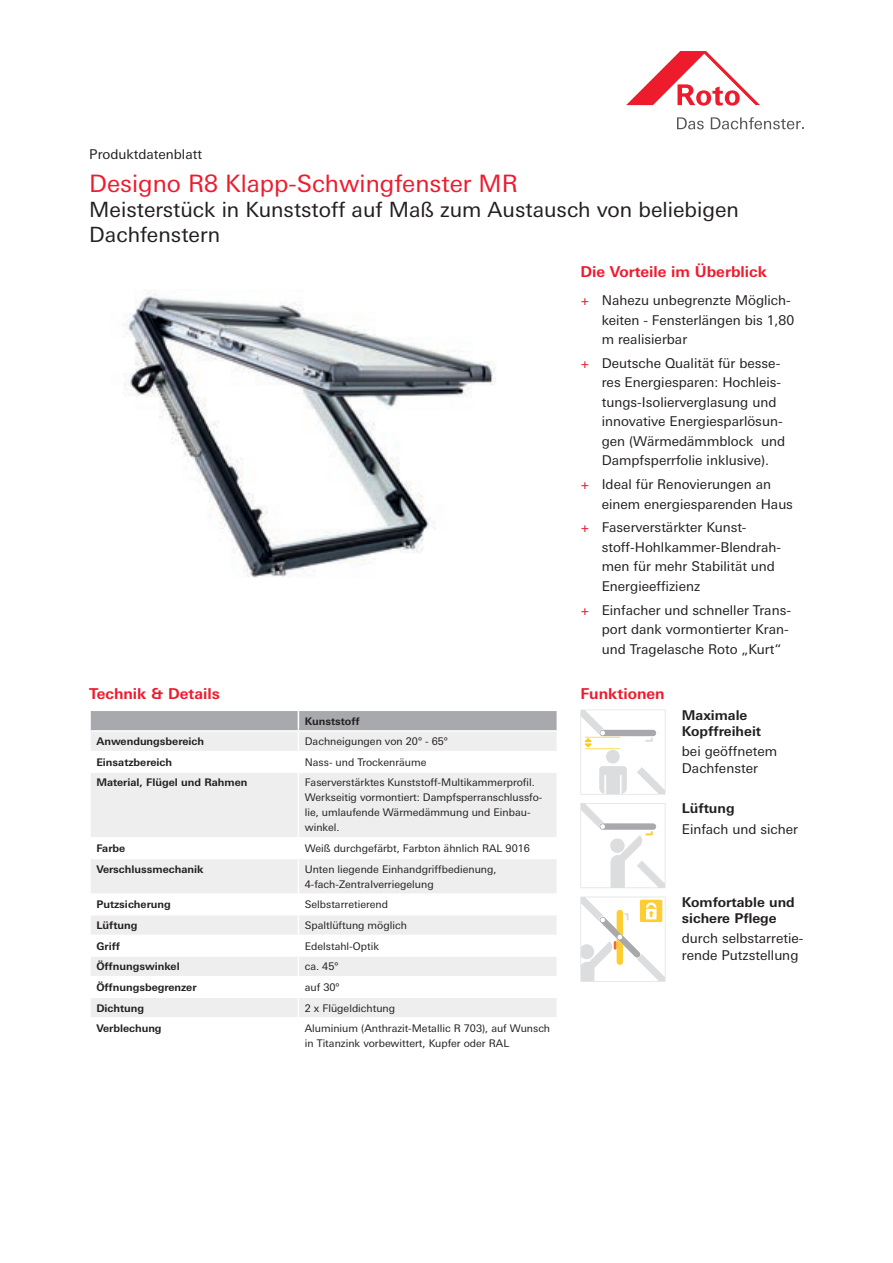
<style>
.page{position:relative;width:893px;height:1263px;background:#fff}
.page>*{position:absolute;margin:0;border:0;box-sizing:border-box;transform-origin:0 0}
.t1{font:24px "Univers Next W1 G";color:#ee1b2d}
.t2{font:21px/25.2px "Univers Next W1 G";color:#231f20}
.t3{font:700 15px "Univers Next W1 G";color:#ee1b2d}
.t4{font:13.5px/19.5px "Univers Next W1 G";color:#231f20}
.t5{font:700 13.5px/16.2px "Univers Next W1 G";color:#231f20}
.t6{font:10.5px/15px "Univers Next W1 G";color:#231f20}
.t7{font:700 10.5px "Univers Next W1 G";color:#231f20}
.s1{color:#ee1b2d}
</style>
<div class="page">
<svg style="left:626px;top:51px;width:134px;height:55px"></svg>
<svg style="left:677px;top:117px;width:27px;height:12px"></svg>
<svg style="left:711px;top:117px;width:93px;height:12px"></svg>
<img style="left:123px;top:289px;width:373px;height:289px">
<svg style="left:91px;top:773px;width:466px;height:244px;fill:#eeeeef"></svg>
<svg style="left:90px;top:710px;width:467px;height:41px"></svg>
<hr style="left:298px;top:773px;width:1px;height:64px;background:#fff">
<hr style="left:89px;top:837px;width:209px;height:1px;background:#fff">
<hr style="left:298px;top:837px;width:260px;height:1px;background:#fff">
<svg style="left:298px;top:838px;width:1px;height:20px"></svg>
<hr style="left:89px;top:858px;width:209px;height:1px;background:#fff">
<hr style="left:298px;top:858px;width:260px;height:1px;background:#fff">
<hr style="left:298px;top:859px;width:1px;height:34px;background:#fff">
<hr style="left:89px;top:893px;width:209px;height:2px;background:#fff">
<hr style="left:298px;top:893px;width:260px;height:2px;background:#fff">
<hr style="left:89px;top:914px;width:209px;height:1px;background:#fff">
<hr style="left:298px;top:914px;width:260px;height:1px;background:#fff">
<hr style="left:89px;top:935px;width:209px;height:1px;background:#fff">
<hr style="left:298px;top:935px;width:260px;height:1px;background:#fff">
<hr style="left:89px;top:955px;width:209px;height:2px;background:#fff">
<hr style="left:298px;top:955px;width:260px;height:2px;background:#fff">
<hr style="left:89px;top:976px;width:209px;height:1px;background:#fff">
<hr style="left:298px;top:976px;width:260px;height:1px;background:#fff">
<hr style="left:89px;top:996px;width:209px;height:2px;background:#fff">
<hr style="left:298px;top:996px;width:260px;height:2px;background:#fff">
<svg style="left:298px;top:895px;width:1px;height:122px"></svg>
<svg style="left:580px;top:709px;width:85px;height:86px"></svg>
<svg style="left:580px;top:803px;width:85px;height:85px"></svg>
<svg style="left:580px;top:897px;width:85px;height:85px"></svg>
<p class="t4" style="left:89px;top:144px;width:114px">Produktdatenblatt</p>
<h1 class="t1" style="left:89px;top:170px;width:430px">Designo R8 Klapp-Schwingfenster MR</h1>
<h2 class="t2" style="left:89px;top:197px;width:651px">Meisterstück in Kunststoff auf Maß zum Austausch von beliebigen<br>Dachfenstern</h2>
<p class="t3" style="left:580px;top:263px;width:188px">Die Vorteile im Überblick</p>
<p class="t4" style="left:602px;top:291px;width:194px;text-indent:-21px"><span class="s1">+</span> Nahezu unbegrenzte Möglich&shy;keiten - Fensterlängen bis 1,80 m realisierbar</p>
<p class="t4" style="left:602px;top:353px;width:185px;text-indent:-21px"><span class="s1">+</span> Deutsche Qualität für besse&shy;res Energiesparen: Hochleis&shy;tungs-Isolierverglasung und innovative Energiesparlösun&shy;gen (Wärmedämmblock und<br>Dampfsperrfolie inklusive).</p>
<p class="t4" style="left:602px;top:475px;width:193px;text-indent:-21px"><span class="s1">+</span> Ideal für Renovierungen an einem energiesparenden Haus</p>
<p class="t4" style="left:602px;top:518px;width:181px;text-indent:-21px"><span class="s1">+</span> Faserverstärkter Kunst&shy;stoff-Hohlkammer-Blendrah&shy;men für mehr Stabilität und<br>Energieeffizienz</p>
<p class="t4" style="left:602px;top:600px;width:191px;text-indent:-21px"><span class="s1">+</span> Einfacher und schneller Trans&shy;port dank vormontierter Kran&shy;und Tragelasche Roto „Kurt“</p>
<p class="t3" style="left:89px;top:685px;width:132px">Technik &amp; Details</p>
<p class="t7" style="left:305px;top:714px;width:56px">Kunststoff</p>
<p class="t7" style="left:96px;top:735px;width:109px">Anwendungsbereich</p>
<p class="t6" style="left:305px;top:734px;width:145px">Dachneigungen von 20° - 65°</p>
<p class="t7" style="left:96px;top:756px;width:77px">Einsatzbereich</p>
<p class="t6" style="left:305px;top:755px;width:123px">Nass- und Trockenräume</p>
<p class="t7" style="left:96px;top:776px;width:153px">Material, Flügel und Rahmen</p>
<p class="t6" style="left:305px;top:775px;width:239px">Faserverstärktes Kunststoff-Multikammerprofil.<br>Werkseitig vormontiert: Dampfsperranschlussfo&shy;lie, umlaufende Wärmedämmung und Einbau&shy;winkel.</p>
<p class="t7" style="left:96px;top:842px;width:30px">Farbe</p>
<p class="t6" style="left:305px;top:841px;width:227px">Weiß durchgefärbt, Farbton ähnlich RAL 9016</p>
<p class="t7" style="left:96px;top:863px;width:109px">Verschlussmechanik</p>
<p class="t6" style="left:305px;top:861px;width:193px">Unten liegende Einhandgriffbedienung,<br>4-fach-Zentralverriegelung</p>
<p class="t7" style="left:96px;top:898px;width:76px">Putzsicherung</p>
<p class="t6" style="left:305px;top:897px;width:85px">Selbstarretierend</p>
<p class="t7" style="left:96px;top:919px;width:42px">Lüftung</p>
<p class="t6" style="left:305px;top:918px;width:104px">Spaltlüftung möglich</p>
<p class="t7" style="left:96px;top:940px;width:25px">Griff</p>
<p class="t6" style="left:305px;top:938px;width:76px">Edelstahl-Optik</p>
<p class="t7" style="left:96px;top:960px;width:85px">Öffnungswinkel</p>
<p class="t6" style="left:305px;top:959px;width:35px">ca. 45°</p>
<p class="t7" style="left:96px;top:981px;width:102px">Öffnungsbegrenzer</p>
<p class="t6" style="left:305px;top:980px;width:36px">auf 30°</p>
<p class="t7" style="left:96px;top:1001px;width:49px">Dichtung</p>
<p class="t6" style="left:305px;top:1000px;width:92px">2 x Flügeldichtung</p>
<p class="t7" style="left:96px;top:1022px;width:67px">Verblechung</p>
<p class="t6" style="left:305px;top:1021px;width:247px">Aluminium (Anthrazit-Metallic R 703), auf Wunsch in Titanzink vorbewittert, Kupfer oder RAL</p>
<p class="t3" style="left:580px;top:685px;width:86px">Funktionen</p>
<p class="t5" style="left:682px;top:707px;width:81px">Maximale<br>Kopffreiheit</p>
<p class="t4" style="left:682px;top:743px;width:97px;line-height:16.2px">bei geöffnetem<br>Dachfenster</p>
<p class="t5" style="left:682px;top:800px;width:54px">Lüftung</p>
<p class="t4" style="left:682px;top:819px;width:118px">Einfach und sicher</p>
<p class="t5" style="left:682px;top:894px;width:114px">Komfortable und sichere Pflege</p>
<p class="t4" style="left:682px;top:930px;width:123px;line-height:16.2px">durch selbstarretie&shy;rende Putzstellung</p>
</div>
